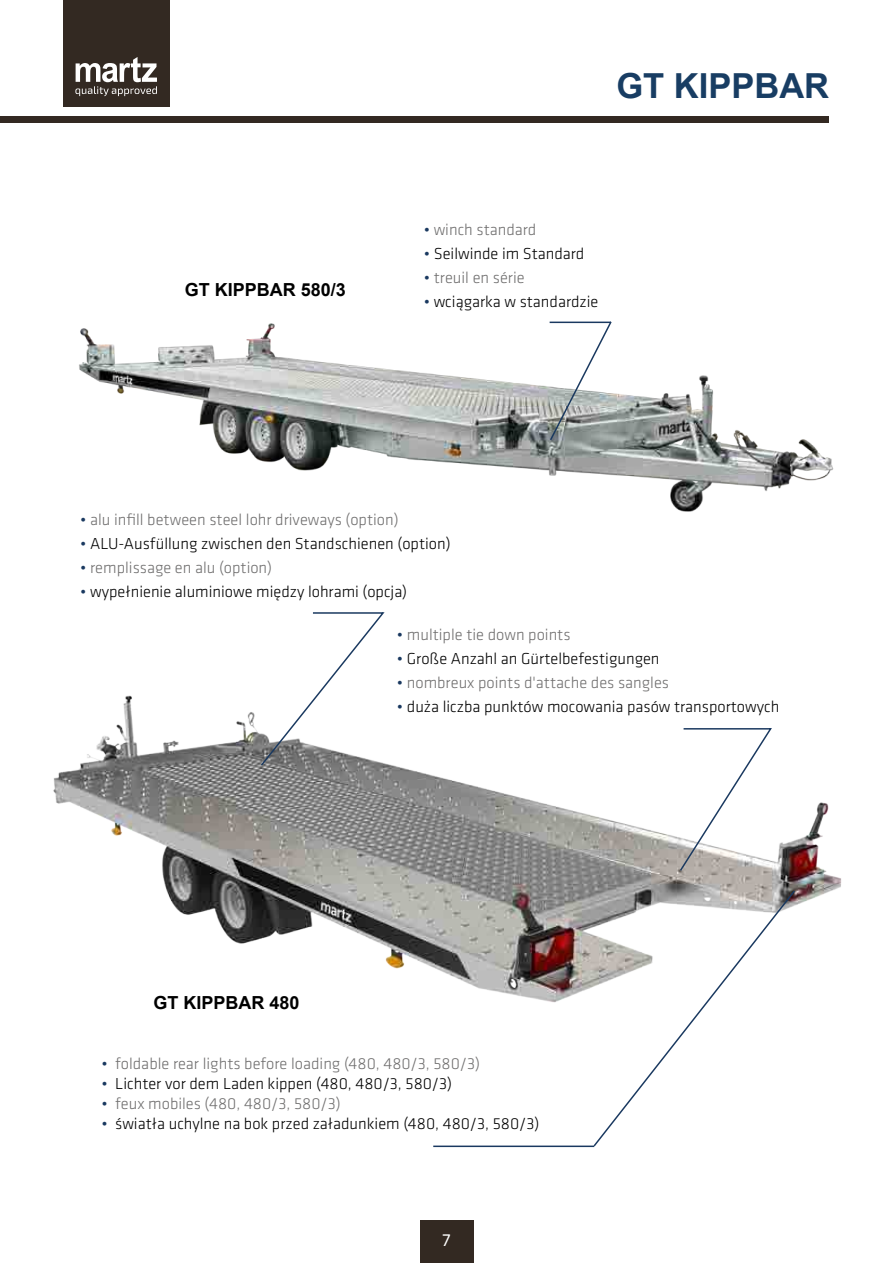
<style>
.page{position:relative;width:893px;height:1263px;background:#fff}
.page>*{position:absolute;margin:0;border:0;box-sizing:border-box;transform-origin:0 0}
.t1{font:700 34.5px "Arial";color:#183d63}
.t2{font:700 18px "Arial";color:#000}
.t3{font:18px "Klavika Basic";color:#fff}
.t4{font:300 16.5px "Klavika";color:#000}
.t5{font:300 16.5px "Klavika";color:#706f6f}
.s1{color:#1a3960}
</style>
<div class="page">
<div style="left:0;top:116px;width:828px;height:6px;background:#332922"></div>
<div style="left:63px;top:0;width:106px;height:106px;background:#332922"></div>
<svg style="left:75px;top:57px;width:82px;height:39px"></svg>
<div style="left:420px;top:1220px;width:53px;height:43px;background:#332922"></div>
<img style="left:79px;top:323px;width:755px;height:189px">
<img style="left:53px;top:695px;width:788px;height:308px">
<svg style="left:549px;top:321px;width:64px;height:121px"></svg>
<svg style="left:259px;top:612px;width:127px;height:155px"></svg>
<hr style="left:433px;top:1145px;width:161px;height:2px;background:#1a3960">
<svg style="left:592px;top:889px;width:204px;height:259px"></svg>
<svg style="left:678px;top:727px;width:95px;height:145px"></svg>
<p class="t2" style="left:185px;top:277px;width:163px">GT KIPPBAR 580/3</p>
<h1 class="t1" style="left:616px;top:62px;width:214px">GT KIPPBAR</h1>
<p class="t5" style="left:424px;top:221px;width:114px"><span class="s1">•</span> winch standard</p>
<p class="t4" style="left:424px;top:245px;width:162px"><span class="s1">•</span> Seilwinde im Standard</p>
<p class="t5" style="left:424px;top:269px;width:102px"><span class="s1">•</span> treuil en série</p>
<p class="t4" style="left:424px;top:293px;width:176px"><span class="s1">•</span> wciągarka w standardzie</p>
<p class="t5" style="left:80px;top:510px;width:320px"><span class="s1">•</span> alu infill between steel lohr driveways (option)</p>
<p class="t4" style="left:80px;top:534px;width:372px"><span class="s1">•</span> ALU-Ausfüllung zwischen den Standschienen (option)</p>
<p class="t5" style="left:80px;top:558px;width:194px"><span class="s1">•</span> remplissage en alu (option)</p>
<p class="t4" style="left:80px;top:582px;width:328px"><span class="s1">•</span> wypełnienie aluminiowe między lohrami (opcja)</p>
<p class="t5" style="left:397px;top:626px;width:175px"><span class="s1">•</span> multiple tie down points</p>
<p class="t4" style="left:397px;top:650px;width:264px"><span class="s1">•</span> Große Anzahl an Gürtelbefestigungen</p>
<p class="t5" style="left:397px;top:674px;width:274px"><span class="s1">•</span> nombreux points d'attache des sangles</p>
<p class="t4" style="left:397px;top:698px;width:384px"><span class="s1">•</span> duża liczba punktów mocowania pasów transportowych</p>
<p class="t2" style="left:153px;top:989px;width:148px">GT KIPPBAR 480</p>
<p class="t5" style="left:101px;top:1055px;width:380px"><span class="s1">•</span> foldable rear lights before loading (480, 480/3, 580/3)</p>
<p class="t4" style="left:101px;top:1074px;width:352px"><span class="s1">•</span> Lichter vor dem Laden kippen (480, 480/3, 580/3)</p>
<p class="t5" style="left:101px;top:1094px;width:241px"><span class="s1">•</span> feux mobiles (480, 480/3, 580/3)</p>
<p class="t4" style="left:101px;top:1114px;width:440px"><span class="s1">•</span> światła uchylne na bok przed załadunkiem (480, 480/3, 580/3)</p>
<p class="t3" style="left:442px;top:1228px;width:9px">7</p>
</div>
